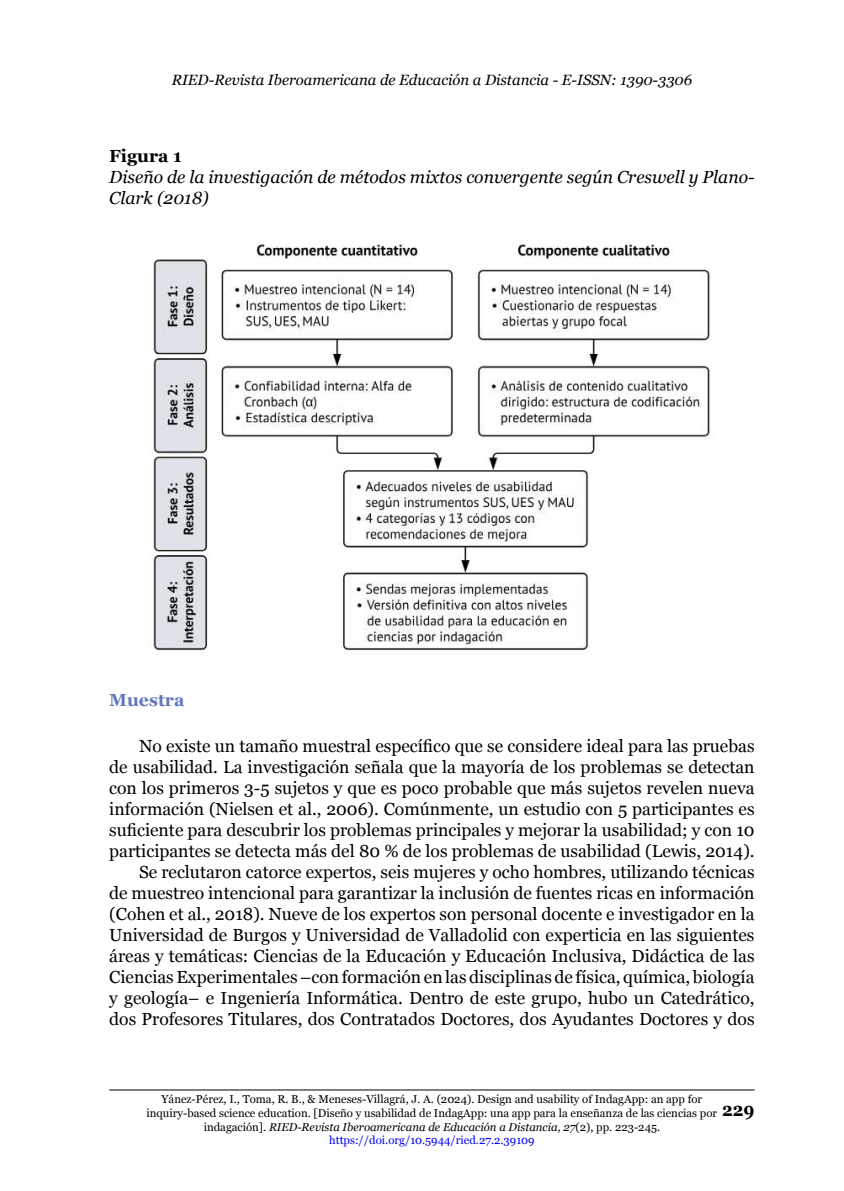
<style>
.page{position:relative;width:844px;height:1191px;background:#fff}
.page>*{position:absolute;margin:0;border:0;box-sizing:border-box;transform-origin:0 0}
.t1{font:700 18.9px "Georgia";color:#000;scale:.9 1}
.t2{font:17.5px/21px "Georgia";color:#000;text-align:right}
.t3{font:italic 17.5px/21px "Georgia";color:#000}
.t4{font:700 17.5px "Georgia";color:#000}
.t5{font:700 17.5px "Georgia";color:#6277bb}
.t6{font:italic 14.88px "Georgia";color:#000}
.t7{font:11.38px/13.7px "Georgia";color:#000;text-align:center}
.s1{font-style:italic}
.s2{color:#00f}
</style>
<div class="page">
<img style="left:153px;top:243px;width:559px;height:408px">
<hr style="left:109px;top:1089px;width:645px;height:1px;background:#000">
<p class="t6" style="left:172px;top:69px;width:522px">RIED-Revista Iberoamericana de Educación a Distancia - E-ISSN: 1390-3306</p>
<p class="t4" style="left:109px;top:143px;width:74px">Figura 1</p>
<p class="t3" style="left:109px;top:166px;width:646px">Diseño de la investigación de métodos mixtos convergente según Creswell y Plano-<br>Clark (2018)</p>
<p class="t5" style="left:109px;top:687px;width:77px">Muestra</p>
<p class="t2" style="left:109px;top:735px;width:646px">No existe un tamaño muestral específico que se considere ideal para las pruebas<br>de usabilidad. La investigación señala que la mayoría de los problemas se detectan con los primeros 3-5 sujetos y que es poco probable que más sujetos revelen nueva información (Nielsen et al., 2006). Comúnmente, un estudio con 5 participantes es suficiente para descubrir los problemas principales y mejorar la usabilidad; y con 10 participantes se detecta más del 80 % de los problemas de usabilidad (Lewis, 2014).<br>Se reclutaron catorce expertos, seis mujeres y ocho hombres, utilizando técnicas<br>de muestreo intencional para garantizar la inclusión de fuentes ricas en información (Cohen et al., 2018). Nueve de los expertos son personal docente e investigador en la Universidad de Burgos y Universidad de Valladolid con experticia en las siguientes áreas y temáticas: Ciencias de la Educación y Educación Inclusiva, Didáctica de las Ciencias Experimentales –con formación en las disciplinas de física, química, biología y geología– e Ingeniería Informática. Dentro de este grupo, hubo un Catedrático, dos Profesores Titulares, dos Contratados Doctores, dos Ayudantes Doctores y dos</p>
<p class="t7" style="left:146px;top:1092px;width:572px">Yánez-Pérez, I., Toma, R. B., &amp; Meneses-Villagrá, J. A. (2024). Design and usability of IndagApp: an app for inquiry-based science education. [Diseño y usabilidad de IndagApp: una app para la enseñanza de las ciencias por indagación]. <span class="s1">RIED-Revista Iberoamericana de Educación a Distancia, 27</span>(2), pp. 223-245. <span class="s2">https://doi.org/10.5944/ried.27.2.39109</span></p>
<p class="t1" style="left:722px;top:1095px;width:37px">229</p>
</div>
